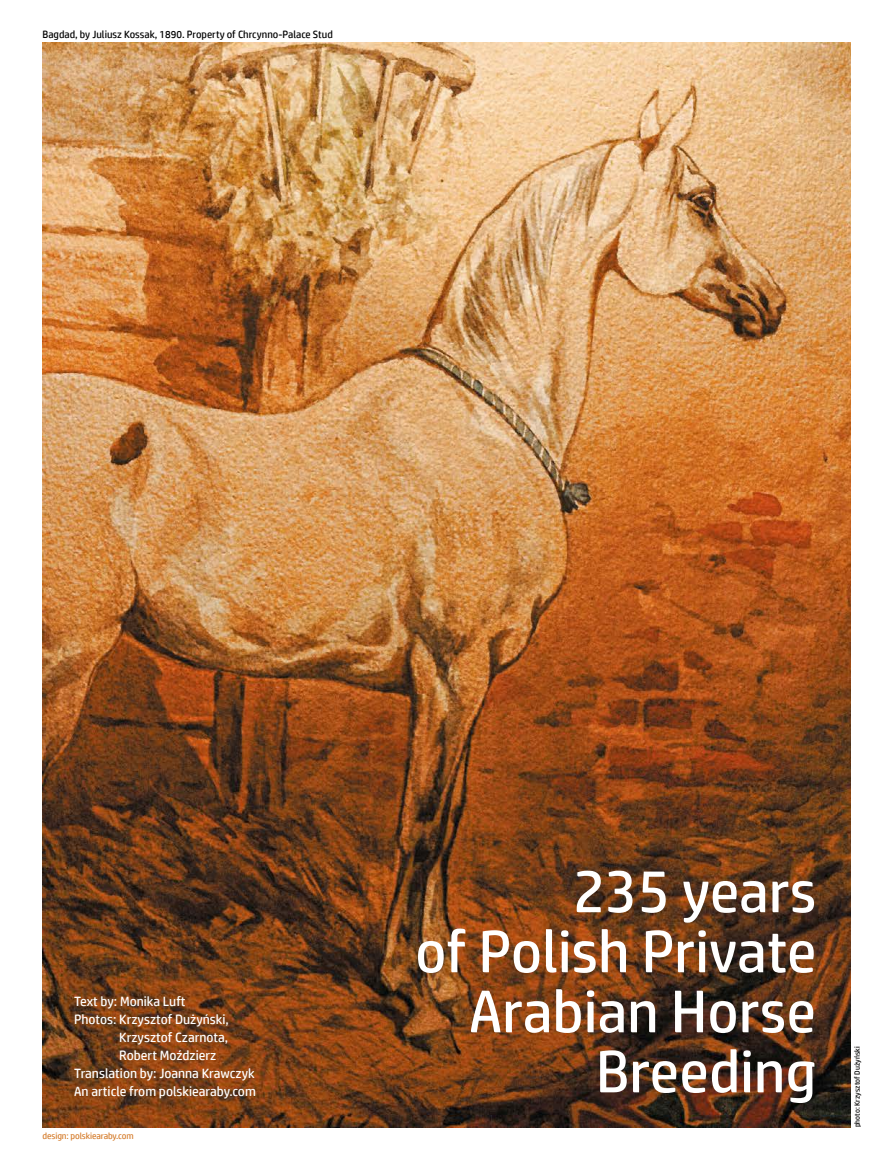
<style>
.page{position:relative;width:893px;height:1170px;background:#fff}
.page>*{position:absolute;margin:0;border:0;box-sizing:border-box;transform-origin:0 0}
.t1{font:60px/60px "HP Simplified";color:#fff;text-align:right}
.t2{font:13.5px "HP Simplified";color:#fff}
.t3{font:10.5px "HP Simplified";color:#000}
.t4{font:9px "HP Simplified";letter-spacing:-.01em;color:#d57c2b}
.t5{font:7.5px "HP Simplified";color:#000}
</style>
<div class="page">
<img style="left:43px;top:43px;width:807px;height:1084px">
<p class="t3" style="left:43px;top:29px;width:292px">Bagdad, by Juliusz Kossak, 1890. Property of Chrcynno-Palace Stud</p>
<p class="t2" style="left:74px;top:993px;width:113px">Text by: Monika Luft</p>
<p class="t2" style="left:74px;top:1011px;width:156px">Photos: Krzysztof Dużyński,</p>
<p class="t2" style="left:119px;top:1029px;width:111px">Krzysztof Czarnota,</p>
<p class="t2" style="left:119px;top:1047px;width:99px">Robert Moździerz</p>
<p class="t2" style="left:74px;top:1065px;width:182px">Translation by: Joanna Krawczyk</p>
<p class="t2" style="left:74px;top:1083px;width:183px">An article from polskiearaby.com</p>
<p class="t4" style="left:43px;top:1130px;width:93px">design: polskiearaby.com</p>
<h1 class="t1" style="left:415px;top:860px;width:403px">235 years<br>of Polish Private<br>Arabian Horse<br>Breeding</h1>
<p class="t5" style="left:853px;top:1127px;width:82px;rotate:-90deg">photo: Krzysztof Dużyński</p>
</div>
